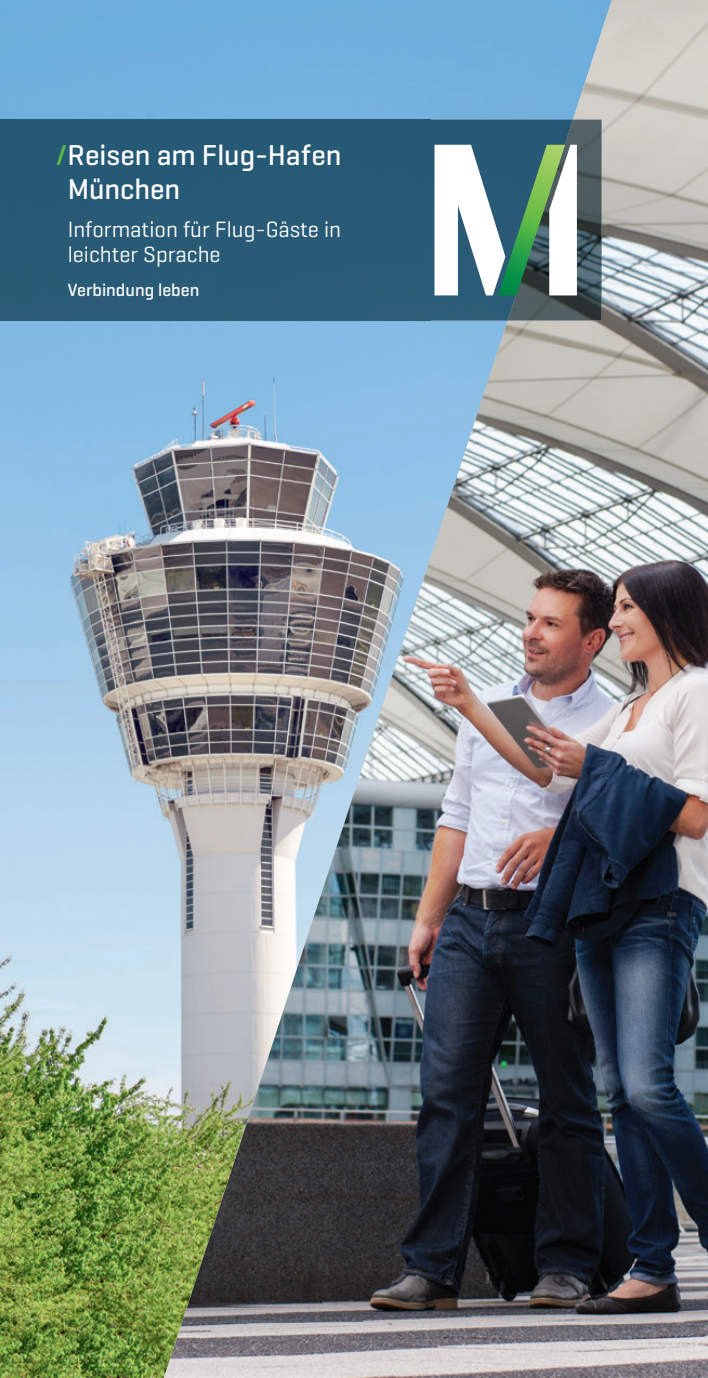
<style>
.page{position:relative;width:708px;height:1378px;background:#fff}
.page>*{position:absolute;margin:0;border:0;box-sizing:border-box;transform-origin:0 0}
.t1{font:500 29.25px/33.8px "Munich Airport Pro";color:#fff}
.t2{font:22.5px/24.8px "Munich Airport Pro";color:#fff}
.t3{font:500 18px "Munich Airport Pro";color:#fff}
.s1{color:#60bb46}
</style>
<div class="page">
<img style="left:0;top:0;width:164px;height:1378px">
<img style="left:164px;top:0;width:544px;height:1378px">
<div style="left:0;top:120px;width:508px;height:200px;background:#295a75"></div>
<img style="left:508px;top:120px;width:94px;height:200px">
<svg style="left:434px;top:145px;width:143px;height:150px"></svg>
<h1 class="t1" style="left:68px;top:137px;width:275px;text-indent:-12px"><span class="s1">/</span>Reisen am Flug-Hafen<br>München</h1>
<p class="t2" style="left:68px;top:217px;width:275px">Information für Flug-Gäste in leichter Sprache</p>
<p class="t3" style="left:68px;top:278px;width:133px">Verbindung leben</p>
</div>
